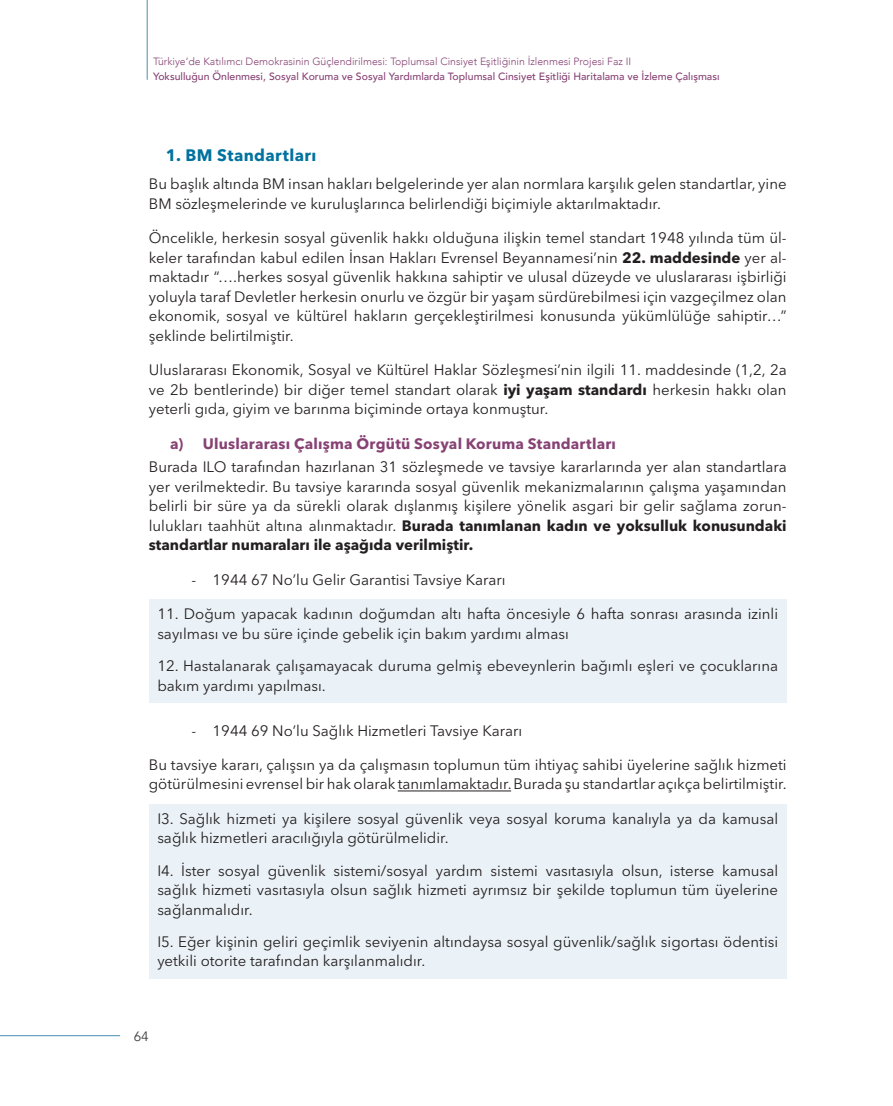
<style>
.page{position:relative;width:893px;height:1106px;background:#fff}
.page>*{position:absolute;margin:0;border:0;box-sizing:border-box;transform-origin:0 0}
._3__Baslik_MAVİ{font:700 16.5px "Avenir Next LT Pro";letter-spacing:.025em;color:#00729f}
.govde-METINN{font:15px/19.5px "Avenir Next LT Pro";color:#231f20;text-align:justify}
.zemin_Yazin{font:15px/19.5px "Avenir Next LT Pro";color:#231f20}
.girinti-3{font:15px "Avenir Next LT Pro";color:#231f20}
._4__başlıkk{font:700 15px "Avenir Next LT Pro";letter-spacing:.015em;color:#874274}
.t1{font:13.5px "Avenir";color:#3e3e3f}
.t2{font:500 10.5px "Avenir";color:#874274}
.t3{font:300 10.5px "Avenir";color:#874274}
.s1{font-weight:700}
</style>
<div class="page">
<hr style="left:147px;top:0;width:1px;height:80px;background:#5b9abc">
<hr style="left:0;top:1035px;width:120px;height:1px;background:#5b9abc">
<div style="left:149px;top:599px;width:638px;height:52px;background:#ebf2f7"></div>
<div style="left:149px;top:651px;width:638px;height:52px;background:#ebf2f7"></div>
<hr style="left:398px;top:790px;width:113px;height:1px;background:#231f20">
<div style="left:149px;top:804px;width:638px;height:51px;background:#ebf2f7"></div>
<div style="left:149px;top:855px;width:638px;height:71px;background:#ebf2f7"></div>
<div style="left:149px;top:927px;width:638px;height:51px;background:#ebf2f7"></div>
<p class="t3" style="left:153px;top:55px;width:480px">Türkiye’de Katılımcı Demokrasinin Güçlendirilmesi: Toplumsal Cinsiyet Eşitliğinin İzlenmesi Projesi Faz II</p>
<p class="t2" style="left:153px;top:67px;width:568px">Yoksulluğun Önlenmesi, Sosyal Koruma ve Sosyal Yardımlarda Toplumsal Cinsiyet Eşitliği Haritalama ve İzleme Çalışması</p>
<p class="_3__Baslik_MAVİ" style="left:166px;top:145px;width:152px">1. BM Standartları</p>
<p class="govde-METINN" style="left:149px;top:174px;width:639px">Bu başlık altında BM insan hakları belgelerinde yer alan normlara karşılık gelen standartlar, yine<br>BM sözleşmelerinde ve kuruluşlarınca belirlendiği biçimiyle aktarılmaktadır.</p>
<p class="govde-METINN" style="left:149px;top:228px;width:639px">Öncelikle, herkesin sosyal güvenlik hakkı olduğuna ilişkin temel standart 1948 yılında tüm ül&shy;keler tarafından kabul edilen İnsan Hakları Evrensel Beyannamesi’nin <span class="s1">22. maddesinde</span> yer al&shy;maktadır “….herkes sosyal güvenlik hakkına sahiptir ve ulusal düzeyde ve uluslararası işbirliği yoluyla taraf Devletler herkesin onurlu ve özgür bir yaşam sürdürebilmesi için vazgeçilmez olan ekonomik, sosyal ve kültürel hakların gerçekleştirilmesi konusunda yükümlülüğe sahiptir…” şeklinde belirtilmiştir.</p>
<p class="govde-METINN" style="left:149px;top:360px;width:639px">Uluslararası Ekonomik, Sosyal ve Kültürel Haklar Sözleşmesi’nin ilgili 11. maddesinde (1,2, 2a ve 2b bentlerinde) bir diğer temel standart olarak <span class="s1">iyi yaşam standardı</span> herkesin hakkı olan yeterli gıda, giyim ve barınma biçiminde ortaya konmuştur.</p>
<p class="_4__başlıkk" style="left:170px;top:434px;width:447px">a) Uluslararası Çalışma Örgütü Sosyal Koruma Standartları</p>
<p class="govde-METINN" style="left:149px;top:457px;width:639px">Burada ILO tarafından hazırlanan 31 sözleşmede ve tavsiye kararlarında yer alan standartlara yer verilmektedir. Bu tavsiye kararında sosyal güvenlik mekanizmalarının çalışma yaşamından belirli bir süre ya da sürekli olarak dışlanmış kişilere yönelik asgari bir gelir sağlama zorun&shy;lulukları taahhüt altına alınmaktadır. <span class="s1">Burada tanımlanan kadın ve yoksulluk konusundaki standartlar numaraları ile aşağıda verilmiştir.</span></p>
<p class="girinti-3" style="left:191px;top:570px;width:316px">- 1944 67 No’lu Gelir Garantisi Tavsiye Kararı</p>
<p class="zemin_Yazin" style="left:157px;top:604px;width:622px">11. Doğum yapacak kadının doğumdan altı hafta öncesiyle 6 hafta sonrası arasında izinli sayılması ve bu süre içinde gebelik için bakım yardımı alması</p>
<p class="zemin_Yazin" style="left:157px;top:656px;width:622px">12. Hastalanarak çalışamayacak duruma gelmiş ebeveynlerin bağımlı eşleri ve çocuklarına bakım yardımı yapılması.</p>
<p class="girinti-3" style="left:191px;top:721px;width:332px">- 1944 69 No’lu Sağlık Hizmetleri Tavsiye Kararı</p>
<p class="govde-METINN" style="left:149px;top:755px;width:639px">Bu tavsiye kararı, çalışsın ya da çalışmasın toplumun tüm ihtiyaç sahibi üyelerine sağlık hizmeti götürülmesini evrensel bir hak olarak tanımlamaktadır. Burada şu standartlar açıkça belirtilmiştir.</p>
<p class="zemin_Yazin" style="left:157px;top:808px;width:622px">I3. Sağlık hizmeti ya kişilere sosyal güvenlik veya sosyal koruma kanalıyla ya da kamusal sağlık hizmetleri aracılığıyla götürülmelidir.</p>
<p class="zemin_Yazin" style="left:157px;top:860px;width:622px;text-align:justify">I4. İster sosyal güvenlik sistemi/sosyal yardım sistemi vasıtasıyla olsun, isterse kamusal sağlık hizmeti vasıtasıyla olsun sağlık hizmeti ayrımsız bir şekilde toplumun tüm üyelerine sağlanmalıdır.</p>
<p class="zemin_Yazin" style="left:157px;top:931px;width:622px">I5. Eğer kişinin geliri geçimlik seviyenin altındaysa sosyal güvenlik/sağlık sigortası ödentisi yetkili otorite tarafından karşılanmalıdır.</p>
<p class="t1" style="left:134px;top:1028px;width:17px">64</p>
</div>
